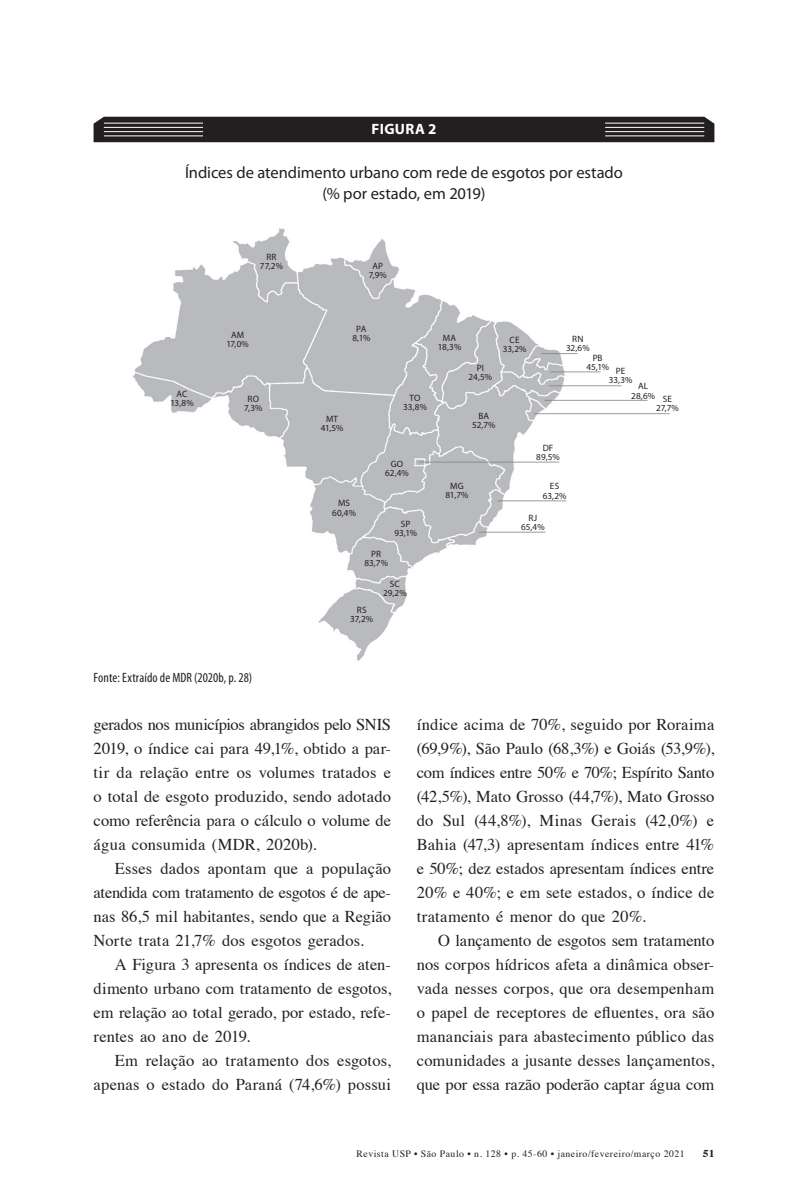
<style>
.page{position:relative;width:808px;height:1191px;background:#fff}
.page>*{position:absolute;margin:0;border:0;box-sizing:border-box;transform-origin:0 0}
.t1{font:16.5px/24px "Times";letter-spacing:.005em;color:#231f20;text-align:justify}
.t2{font:16.5px/21px "Myriad Pro";color:#231f20;text-align:center}
.t3{font:700 15px "Myriad Pro";color:#fff}
.t4{font:condensed 13.5px "Myriad Pro";letter-spacing:.005em;color:#231f20}
.t5{font:700 10.5px "Times";color:#231f20;scale:1.1 1}
.t6{font:9.75px "Times";letter-spacing:.05em;color:#231f20}
.t7{font:9.15px/9.1px "Myriad Pro";letter-spacing:.005em;color:#231f20;text-align:center}
</style>
<div class="page">
<div style="left:94px;top:117px;width:620px;height:25px;background:#231f20"></div>
<hr style="left:104px;top:123px;width:99px;height:1px;background:#fff">
<hr style="left:104px;top:127px;width:99px;height:1px;background:#fff">
<hr style="left:104px;top:131px;width:99px;height:1px;background:#fff">
<hr style="left:104px;top:135px;width:99px;height:1px;background:#fff">
<hr style="left:605px;top:123px;width:99px;height:1px;background:#fff">
<hr style="left:605px;top:127px;width:99px;height:1px;background:#fff">
<hr style="left:605px;top:131px;width:99px;height:1px;background:#fff">
<hr style="left:605px;top:135px;width:99px;height:1px;background:#fff">
<img style="left:133px;top:228px;width:439px;height:433px">
<hr style="left:541px;top:353px;width:37px;height:1px;background:#808285">
<hr style="left:550px;top:371px;width:51px;height:1px;background:#808285">
<hr style="left:549px;top:385px;width:72px;height:1px;background:#808285">
<hr style="left:544px;top:400px;width:103px;height:1px;background:#808285">
<hr style="left:534px;top:413px;width:136px;height:1px;background:#808285">
<hr style="left:419px;top:462px;width:140px;height:1px;background:#808285">
<hr style="left:497px;top:500px;width:69px;height:1px;background:#808285">
<hr style="left:479px;top:532px;width:66px;height:1px;background:#808285">
<p class="t3" style="left:372px;top:119px;width:66px">FIGURA 2</p>
<p class="t2" style="left:185px;top:162px;width:439px">Índices de atendimento urbano com rede de esgotos por estado (% por estado, em 2019)</p>
<p class="t7" style="left:260px;top:252px;width:25px">RR<br>77,2%</p>
<p class="t7" style="left:226px;top:330px;width:24px">AM<br>17,0%</p>
<p class="t7" style="left:170px;top:389px;width:25px">AC<br>13,8%</p>
<p class="t7" style="left:244px;top:394px;width:20px">RO<br>7,3%</p>
<p class="t4" style="left:94px;top:669px;width:160px">Fonte: Extraído de MDR (2020b, p. 28)</p>
<p class="t7" style="left:369px;top:261px;width:20px">AP<br>7,9%</p>
<p class="t7" style="left:352px;top:324px;width:20px">PA<br>8,1%</p>
<p class="t7" style="left:321px;top:414px;width:24px">MT<br>41,5%</p>
<p class="t7" style="left:332px;top:498px;width:25px">MS<br>60,4%</p>
<p class="t7" style="left:403px;top:393px;width:25px">TO<br>33,8%</p>
<p class="t7" style="left:385px;top:459px;width:25px">GO<br>62,4%</p>
<p class="t7" style="left:394px;top:519px;width:24px">SP<br>93,1%</p>
<p class="t7" style="left:364px;top:549px;width:25px">PR<br>83,7%</p>
<p class="t7" style="left:383px;top:579px;width:25px">SC<br>29,2%</p>
<p class="t7" style="left:350px;top:605px;width:24px">RS<br>37,2%</p>
<p class="t7" style="left:438px;top:333px;width:25px">MA<br>18,3%</p>
<p class="t7" style="left:469px;top:363px;width:25px">PI<br>24,5%</p>
<p class="t7" style="left:503px;top:335px;width:25px">CE<br>33,2%</p>
<p class="t7" style="left:472px;top:411px;width:25px">BA<br>52,7%</p>
<p class="t7" style="left:566px;top:334px;width:25px">RN<br>32,6%</p>
<p class="t7" style="left:586px;top:353px;width:24px">PB<br>45,1%</p>
<p class="t7" style="left:609px;top:366px;width:25px">PE<br>33,3%</p>
<p class="t7" style="left:631px;top:381px;width:42px;text-align:left;text-indent:7px">AL<br>28,6% SE</p>
<p class="t7" style="left:656px;top:404px;width:24px">27,7%</p>
<p class="t7" style="left:445px;top:481px;width:25px">MG<br>81,7%</p>
<p class="t7" style="left:536px;top:443px;width:25px">DF<br>89,5%</p>
<p class="t7" style="left:543px;top:481px;width:25px">ES<br>63,2%</p>
<p class="t7" style="left:521px;top:513px;width:25px">RJ<br>65,4%</p>
<p class="t1" style="left:94px;top:711px;width:299px">gerados nos municípios abrangidos pelo SNIS 2019, o índice cai para 49,1%, obtido a par&shy;tir da relação entre os volumes tratados e o total de esgoto produzido, sendo adotado como referência para o cálculo o volume de água consumida (MDR, 2020b).</p>
<p class="t1" style="left:94px;top:855px;width:299px;text-indent:21px">Esses dados apontam que a população atendida com tratamento de esgotos é de ape&shy;nas 86,5 mil habitantes, sendo que a Região Norte trata 21,7% dos esgotos gerados.</p>
<p class="t1" style="left:94px;top:951px;width:299px;text-indent:21px">A Figura 3 apresenta os índices de aten&shy;dimento urbano com tratamento de esgotos, em relação ao total gerado, por estado, refe&shy;rentes ao ano de 2019.</p>
<p class="t1" style="left:94px;top:1047px;width:299px;text-align:right">Em relação ao tratamento dos esgotos, apenas o estado do Paraná (74,6%) possui</p>
<p class="t1" style="left:417px;top:711px;width:299px">índice acima de 70%, seguido por Roraima (69,9%), São Paulo (68,3%) e Goiás (53,9%), com índices entre 50% e 70%; Espírito Santo (42,5%), Mato Grosso (44,7%), Mato Grosso do Sul (44,8%), Minas Gerais (42,0%) e Bahia (47,3) apresentam índices entre 41% e 50%; dez estados apresentam índices entre 20% e 40%; e em sete estados, o índice de tratamento é menor do que 20%.</p>
<p class="t1" style="left:417px;top:927px;width:299px;text-indent:21px">O lançamento de esgotos sem tratamento nos corpos hídricos afeta a dinâmica obser&shy;vada nesses corpos, que ora desempenham o papel de receptores de efluentes, ora são mananciais para abastecimento público das comunidades a jusante desses lançamentos, que por essa razão poderão captar água com</p>
<p class="t6" style="left:357px;top:1144px;width:330px">Revista USP • São Paulo • n. 128 • p. 45-60 • janeiro/fevereiro/março 2021</p>
<p class="t5" style="left:703px;top:1143px;width:12px">51</p>
</div>
